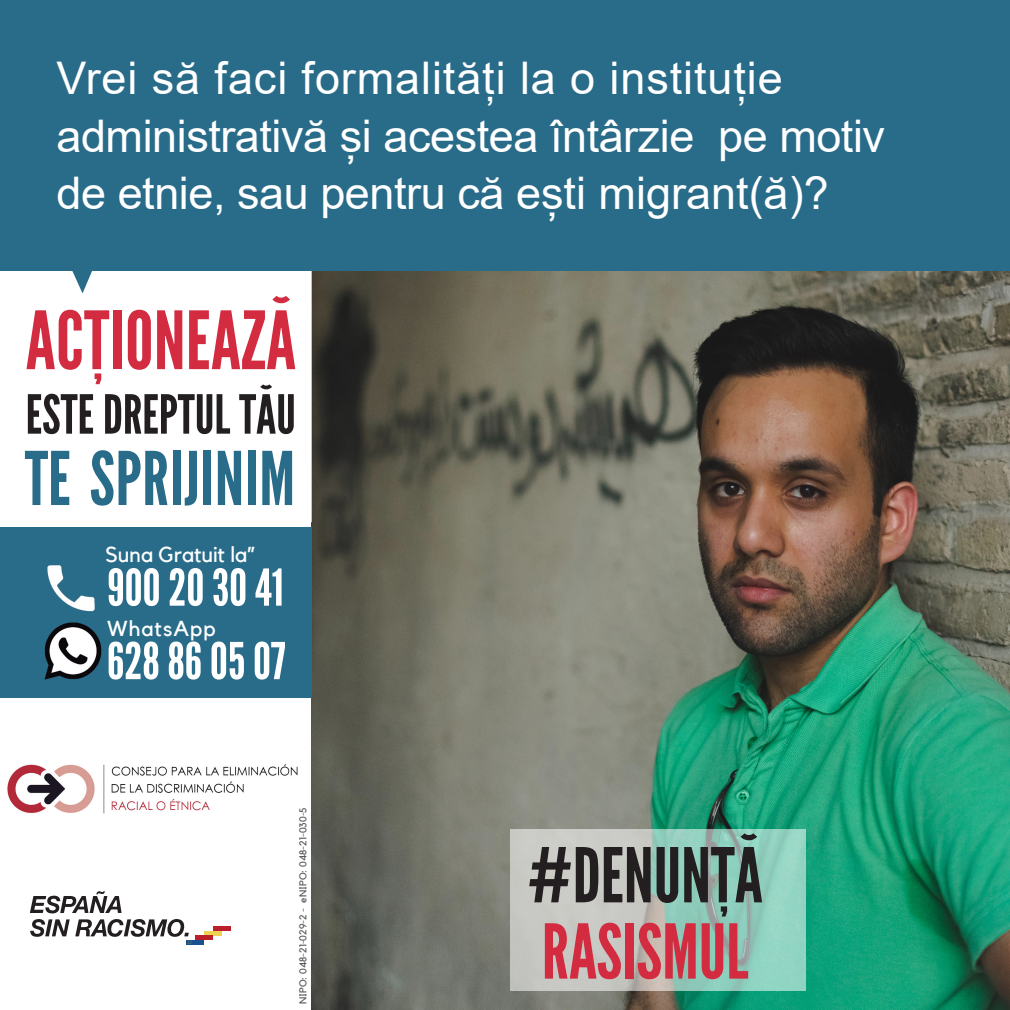
<style>
.page{position:relative;width:1010px;height:1010px;background:#fff}
.page>*{position:absolute;margin:0;border:0;box-sizing:border-box;transform-origin:0 0}
.t1{font:80px "League Gothic";letter-spacing:.005em;color:#d32b3f}
.t2{font:75.25px "League Gothic";color:#231f20}
.t3{font:75.25px "League Gothic";color:#d32b3f}
.t4{font:73.75px "League Gothic";letter-spacing:.01em;color:#296c89}
.t5{font:53.75px "League Gothic";color:#231f20}
.t6{font:50.62px "League Gothic";color:#fff}
.t7{font:45px/57.5px "Arial";letter-spacing:-.01em;color:#fff}
.t8{font:21.62px "Kollektif";color:#fff}
.t9{font:21.62px "Kollektif";letter-spacing:.05em;color:#fff}
.t10{font:10px "Kollektif";color:#57585a}
</style>
<div class="page">
<img style="left:312px;top:271px;width:698px;height:739px">
<div style="left:0;top:0;width:1010px;height:271px;background:#296c89"></div>
<svg style="left:72px;top:271px;width:240px;height:252px"></svg>
<svg style="left:511px;top:829px;width:295px;height:161px;background:#acc8be"></svg>
<div style="left:0;top:528px;width:312px;height:170px;background:#296c89"></div>
<img style="left:44px;top:565px;width:58px;height:115px">
<hr style="left:186px;top:940px;width:18px;height:4px;background:#19508f">
<svg style="left:30px;top:891px;width:162px;height:53px"></svg>
<hr style="left:204px;top:931px;width:17px;height:4px;background:#efd253">
<hr style="left:195px;top:936px;width:18px;height:4px;background:#bc1f2c">
<div style="left:213px;top:926px;width:17px;height:5px;background:#bc1f2c"></div>
<img style="left:7px;top:764px;width:291px;height:50px">
<p class="t7" style="left:56px;top:49px;width:830px">Vrei să faci formalități la o instituție administrativă și acestea întârzie pe motiv</p>
<p class="t7" style="left:56px;top:164px;width:774px">de etnie, sau pentru că ești migrant(ă)?</p>
<p class="t1" style="left:26px;top:293px;width:272px">ACȚIONEAZĂ</p>
<p class="t5" style="left:26px;top:382px;width:272px">ESTE DREPTUL TĂU</p>
<p class="t4" style="left:25px;top:435px;width:272px">TE SPRIJINIM</p>
<p class="t8" style="left:105px;top:541px;width:151px">Suna Gratuit la”</p>
<p class="t6" style="left:107px;top:557px;width:178px">900 20 30 41</p>
<p class="t9" style="left:107px;top:615px;width:110px">WhatsApp</p>
<p class="t6" style="left:107px;top:631px;width:180px">628 86 05 07</p>
<p class="t10" style="left:297px;top:1004px;width:199px;rotate:-90deg">NIPO: 048-21-029-2 - eNIPO: 048-21-030-5</p>
<p class="t2" style="left:527px;top:831px;width:237px">#DENUNȚĂ</p>
<p class="t3" style="left:542px;top:907px;width:208px">RASISMUL</p>
</div>
